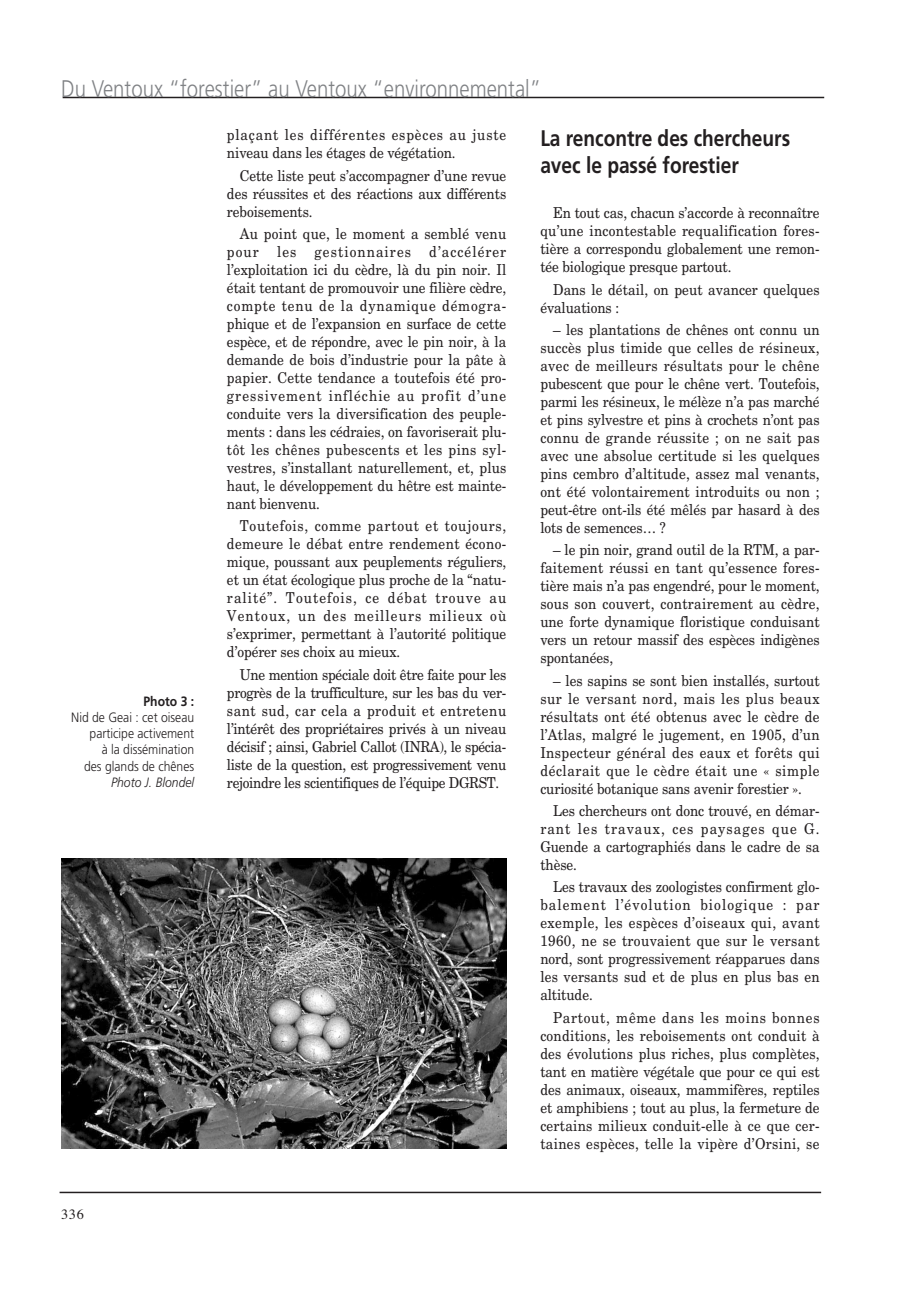
<style>
.page{position:relative;width:919px;height:1289px;background:#fff}
.page>*{position:absolute;margin:0;border:0;box-sizing:border-box;transform-origin:0 0}
.t1{font:300 24px "Frutiger";color:#808285;scale:.85 1}
.t2{font:700 22.5px/27px "Frutiger";color:#231f20;scale:.85 1}
.t3{font:15px/18px "New Century Schlbk";letter-spacing:-.005em;color:#231f20;text-align:justify;scale:.9 1}
.t4{font:15px/18px "New Century Schlbk";letter-spacing:.06em;color:#231f20;scale:.9 1}
.t5{font:14.25px "Times";color:#231f20}
.t6{font:300 13.5px/16.2px "Frutiger";color:#231f20;text-align:right;scale:.9 1}
.t7{font:italic 300 13.5px "Frutiger";color:#231f20;scale:.9 1}
.t8{font:700 13.5px "Frutiger";color:#231f20;scale:.9 1}
</style>
<div class="page">
<hr style="left:60px;top:1191px;width:761px;height:2px;background:#231f20">
<hr style="left:63px;top:97px;width:761px;height:1px;background:#231f20">
<img style="left:62px;top:858px;width:444px;height:290px">
<h1 class="t1" style="left:61px;top:75px;width:566px">Du Ventoux “forestier” au Ventoux “environnemental”</h1>
<p class="t8" style="left:143px;top:693px;width:58px">Photo 3 :</p>
<p class="t6" style="left:71px;top:709px;width:138px">Nid de Geai : cet oiseau participe activement<br>à la dissémination<br>des glands de chênes</p>
<p class="t7" style="left:111px;top:774px;width:94px">Photo J. Blondel</p>
<p class="t4" style="left:227px;top:126px;width:312px">plaçant les différentes espèces au juste niveau dans les étages de végétation.</p>
<p class="t3" style="left:227px;top:166px;width:312px;text-indent:13px">Cette liste peut s’accompagner d’une revue des réussites et des réactions aux différents reboisements.</p>
<p class="t3" style="left:227px;top:224px;width:312px;text-indent:13px">Au point que, le moment a semblé venu pour les gestionnaires d’accélérer l’exploitation ici du cèdre, là du pin noir. Il était tentant de promouvoir une filière cèdre, compte tenu de la dynamique démogra&shy;phique et de l’expansion en surface de cette espèce, et de répondre, avec le pin noir, à la demande de bois d’industrie pour la pâte à papier. Cette tendance a toutefois été pro&shy;gressivement infléchie au profit d’une conduite vers la diversification des peuple&shy;ments : dans les cédraies, on favoriserait plu&shy;tôt les chênes pubescents et les pins syl&shy;vestres, s’installant naturellement, et, plus haut, le développement du hêtre est mainte&shy;nant bienvenu.</p>
<p class="t3" style="left:227px;top:516px;width:312px;text-indent:13px">Toutefois, comme partout et toujours, demeure le débat entre rendement écono&shy;mique, poussant aux peuplements réguliers, et un état écologique plus proche de la “natu&shy;ralité”. Toutefois, ce débat trouve au Ventoux, un des meilleurs milieux où s’exprimer, permettant à l’autorité politique d’opérer ses choix au mieux.</p>
<p class="t3" style="left:227px;top:665px;width:312px;text-indent:13px">Une mention spéciale doit être faite pour les progrès de la trufficulture, sur les bas du ver&shy;sant sud, car cela a produit et entretenu l’intérêt des propriétaires privés à un niveau décisif ; ainsi, Gabriel Callot (INRA), le spécia&shy;liste de la question, est progressivement venu rejoindre les scientifiques de l’équipe DGRST.</p>
<p class="t5" style="left:61px;top:1200px;width:24px">336</p>
<h2 class="t2" style="left:540px;top:125px;width:295px">La rencontre des chercheurs avec le passé forestier</h2>
<p class="t3" style="left:540px;top:204px;width:312px;text-indent:13px">En tout cas, chacun s’accorde à reconnaître qu’une incontestable requalification fores&shy;tière a correspondu globalement une remon&shy;tée biologique presque partout.</p>
<p class="t3" style="left:540px;top:280px;width:312px;text-indent:13px">Dans le détail, on peut avancer quelques évaluations :</p>
<p class="t3" style="left:540px;top:320px;width:312px;text-indent:13px">– les plantations de chênes ont connu un succès plus timide que celles de résineux, avec de meilleurs résultats pour le chêne pubescent que pour le chêne vert. Toutefois, parmi les résineux, le mélèze n’a pas marché et pins sylvestre et pins à crochets n’ont pas connu de grande réussite ; on ne sait pas avec une absolue certitude si les quelques pins cembro d’altitude, assez mal venants, ont été volontairement introduits ou non ; peut-être ont-ils été mêlés par hasard à des lots de semences… ?</p>
<p class="t3" style="left:540px;top:540px;width:312px;text-indent:13px">– le pin noir, grand outil de la RTM, a par&shy;faitement réussi en tant qu’essence fores&shy;tière mais n’a pas engendré, pour le moment, sous son couvert, contrairement au cèdre, une forte dynamique floristique conduisant vers un retour massif des espèces indigènes spontanées,</p>
<p class="t3" style="left:540px;top:671px;width:312px;text-indent:13px">– les sapins se sont bien installés, surtout sur le versant nord, mais les plus beaux résultats ont été obtenus avec le cèdre de l’Atlas, malgré le jugement, en 1905, d’un Inspecteur général des eaux et forêts qui déclarait que le cèdre était une « simple curiosité botanique sans avenir forestier ».</p>
<p class="t3" style="left:540px;top:801px;width:312px;text-indent:13px">Les chercheurs ont donc trouvé, en démar&shy;rant les travaux, ces paysages que G.<br>Guende a cartographiés dans le cadre de sa thèse.</p>
<p class="t3" style="left:540px;top:877px;width:312px;text-indent:13px">Les travaux des zoologistes confirment glo&shy;balement l’évolution biologique : par exemple, les espèces d’oiseaux qui, avant 1960, ne se trouvaient que sur le versant nord, sont progressivement réapparues dans les versants sud et de plus en plus bas en altitude.</p>
<p class="t3" style="left:540px;top:1007px;width:312px;text-indent:13px">Partout, même dans les moins bonnes conditions, les reboisements ont conduit à des évolutions plus riches, plus complètes, tant en matière végétale que pour ce qui est des animaux, oiseaux, mammifères, reptiles et amphibiens ; tout au plus, la fermeture de certains milieux conduit-elle à ce que cer&shy;taines espèces, telle la vipère d’Orsini, se</p>
</div>
